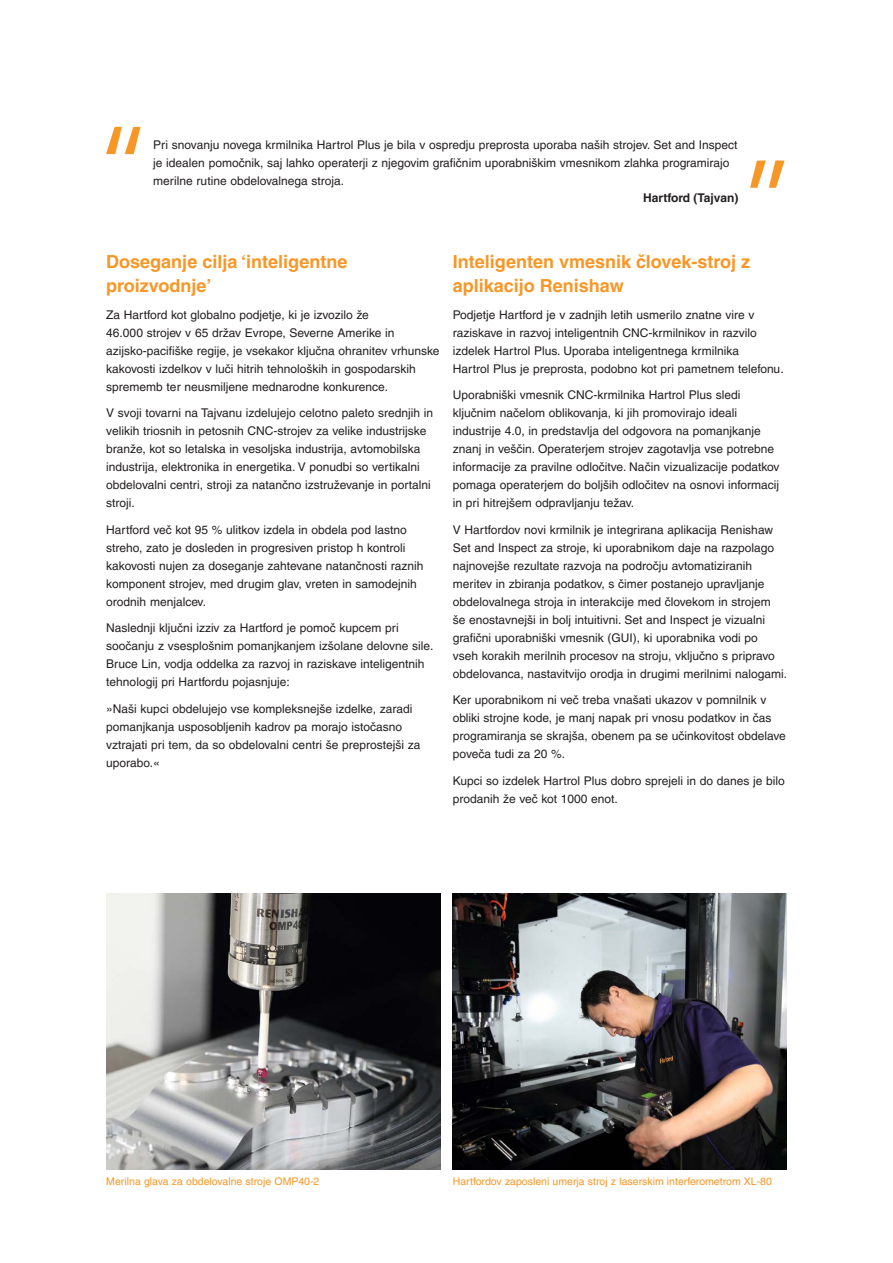
<style>
.page{position:relative;width:893px;height:1263px;background:#fff}
.page>*{position:absolute;margin:0;border:0;box-sizing:border-box;transform-origin:0 0}
.Main_body_heading_te{font:700 18px/24px "Helvetica LT Pro";color:#f79727}
.Main_body_text_8pt{font:12px/18px "Helvetica LT Pro";color:#231f20}
.t1{font:700 12px "Helvetica LT Pro";color:#231f20}
.Caption_text_7pt{font:10.5px "Helvetica LT Pro";color:#f79727}
</style>
<div class="page">
<svg style="left:106px;top:127px;width:35px;height:27px"></svg>
<svg style="left:750px;top:161px;width:35px;height:27px"></svg>
<img style="left:453px;top:893px;width:334px;height:276px">
<img style="left:106px;top:893px;width:334px;height:276px">
<p class="Main_body_text_8pt" style="left:153px;top:136px;width:586px">Pri snovanju novega krmilnika Hartrol Plus je bila v ospredju preprosta uporaba naših strojev. Set and Inspect je idealen pomočnik, saj lahko operaterji z njegovim grafičnim uporabniškim vmesnikom zlahka programirajo merilne rutine obdelovalnega stroja.</p>
<p class="t1" style="left:643px;top:191px;width:97px">Hartford (Tajvan)</p>
<p class="Main_body_heading_te" style="left:106px;top:250px;width:243px">Doseganje cilja ‘inteligentne proizvodnje’</p>
<p class="Main_body_text_8pt" style="left:106px;top:305px;width:335px">Za Hartford kot globalno podjetje, ki je izvozilo že<br>46.000 strojev v 65 držav Evrope, Severne Amerike in azijsko-pacifiške regije, je vsekakor ključna ohranitev vrhunske kakovosti izdelkov v luči hitrih tehnoloških in gospodarskih sprememb ter neusmiljene mednarodne konkurence.</p>
<p class="Main_body_text_8pt" style="left:106px;top:404px;width:328px">V svoji tovarni na Tajvanu izdelujejo celotno paleto srednjih in velikih triosnih in petosnih CNC-strojev za velike industrijske branže, kot so letalska in vesoljska industrija, avtomobilska industrija, elektronika in energetika. V ponudbi so vertikalni obdelovalni centri, stroji za natančno izstruževanje in portalni stroji.</p>
<p class="Main_body_text_8pt" style="left:106px;top:520px;width:319px">Hartford več kot 95 % ulitkov izdela in obdela pod lastno streho, zato je dosleden in progresiven pristop h kontroli kakovosti nujen za doseganje zahtevane natančnosti raznih komponent strojev, med drugim glav, vreten in samodejnih orodnih menjalcev.</p>
<p class="Main_body_text_8pt" style="left:106px;top:619px;width:329px">Naslednji ključni izziv za Hartford je pomoč kupcem pri soočanju z vsesplošnim pomanjkanjem izšolane delovne sile.<br>Bruce Lin, vodja oddelka za razvoj in raziskave inteligentnih tehnologij pri Hartfordu pojasnjuje:</p>
<p class="Main_body_text_8pt" style="left:106px;top:699px;width:316px">»Naši kupci obdelujejo vse kompleksnejše izdelke, zaradi pomanjkanja usposobljenih kadrov pa morajo istočasno vztrajati pri tem, da so obdelovalni centri še preprostejši za uporabo.«</p>
<p class="Main_body_heading_te" style="left:453px;top:250px;width:299px">Inteligenten vmesnik človek-stroj z aplikacijo Renishaw</p>
<p class="Main_body_text_8pt" style="left:453px;top:305px;width:332px">Podjetje Hartford je v zadnjih letih usmerilo znatne vire v raziskave in razvoj inteligentnih CNC-krmilnikov in razvilo izdelek Hartrol Plus. Uporaba inteligentnega krmilnika<br>Hartrol Plus je preprosta, podobno kot pri pametnem telefonu.</p>
<p class="Main_body_text_8pt" style="left:453px;top:386px;width:328px">Uporabniški vmesnik CNC-krmilnika Hartrol Plus sledi ključnim načelom oblikovanja, ki jih promovirajo ideali industrije 4.0, in predstavlja del odgovora na pomanjkanje znanj in veščin. Operaterjem strojev zagotavlja vse potrebne informacije za pravilne odločitve. Način vizualizacije podatkov pomaga operaterjem do boljših odločitev na osnovi informacij in pri hitrejšem odpravljanju težav.</p>
<p class="Main_body_text_8pt" style="left:453px;top:520px;width:336px">V Hartfordov novi krmilnik je integrirana aplikacija Renishaw Set and Inspect za stroje, ki uporabnikom daje na razpolago najnovejše rezultate razvoja na področju avtomatiziranih meritev in zbiranja podatkov, s čimer postanejo upravljanje obdelovalnega stroja in interakcije med človekom in strojem<br>še enostavnejši in bolj intuitivni. Set and Inspect je vizualni grafični uporabniški vmesnik (GUI), ki uporabnika vodi po<br>vseh korakih merilnih procesov na stroju, vključno s pripravo obdelovanca, nastavitvijo orodja in drugimi merilnimi nalogami.</p>
<p class="Main_body_text_8pt" style="left:453px;top:691px;width:335px">Ker uporabnikom ni več treba vnašati ukazov v pomnilnik v obliki strojne kode, je manj napak pri vnosu podatkov in čas programiranja se skrajša, obenem pa se učinkovitost obdelave poveča tudi za 20 %.</p>
<p class="Main_body_text_8pt" style="left:453px;top:771px;width:333px">Kupci so izdelek Hartrol Plus dobro sprejeli in do danes je bilo prodanih že več kot 1000 enot.</p>
<p class="Caption_text_7pt" style="left:106px;top:1176px;width:215px">Merilna glava za obdelovalne stroje OMP40-2</p>
<p class="Caption_text_7pt" style="left:453px;top:1176px;width:321px">Hartfordov zaposleni umerja stroj z laserskim interferometrom XL-80</p>
</div>
